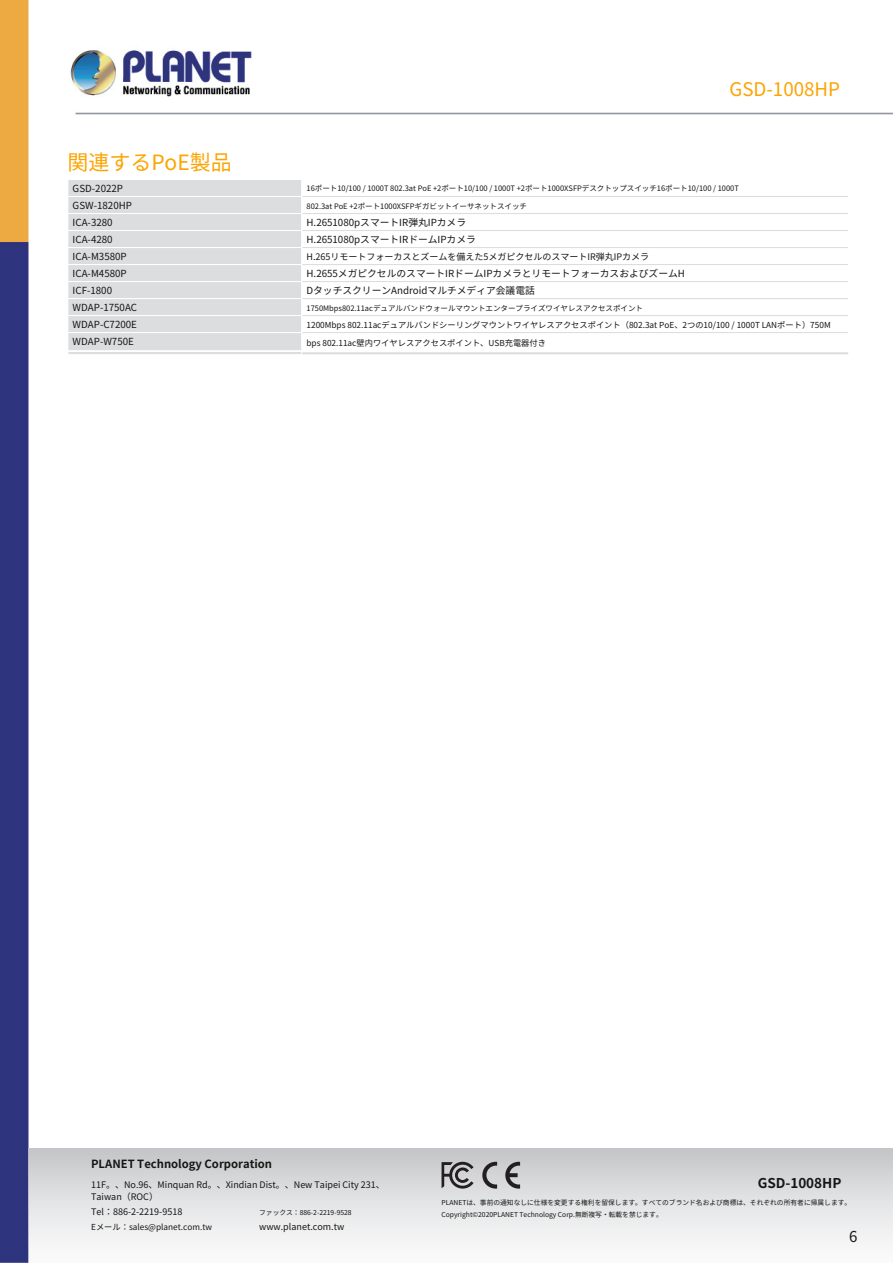
<style>
.page{position:relative;width:893px;height:1263px;background:#fff}
.page>*{position:absolute;margin:0;border:0;box-sizing:border-box;transform-origin:0 0}
.t1{font:21px "Noto Sans CJ Kjp";color:#fca400}
.t2{font:18.75px "Noto Sans CJ Kjp";color:#fca400}
.t3{font:15px "Noto Sans CJ Kjp";color:#171615}
.t4{font:700 13.5px "Noto Sans CJ Kjp";color:#171615}
.t5{font:700 11.25px "Noto Sans CJ Kjp";color:#171615}
.t6{font:9.75px/17.1px "Noto Sans CJ Kjp";color:#171615}
.t7{font:9px/12px "Noto Sans CJ Kjp";color:#171615}
.t8{font:8.25px/17.9px "Noto Sans CJ Kjp";color:#171615}
.t9{font:7.5px "Noto Sans CJ Kjp";color:#171615}
.t10{font:6.75px/12px "Noto Sans CJ Kjp";color:#171615}
</style>
<div class="page">
<img style="left:0;top:0;width:893px;height:1263px">
<div style="left:29px;top:1148px;width:864px;height:115px;background:linear-gradient(to bottom,#c7c8ca,#fff)"></div>
<svg style="left:482px;top:1162px;width:15px;height:26px"></svg>
<svg style="left:505px;top:1162px;width:15px;height:26px"></svg>
<svg style="left:442px;top:1162px;width:32px;height:26px"></svg>
<svg style="left:302px;top:179px;width:546px;height:172px"></svg>
<svg style="left:67px;top:179px;width:235px;height:171px;background:#dedfe1"></svg>
<svg style="left:848px;top:179px;width:1px;height:172px"></svg>
<hr style="left:67px;top:350px;width:235px;height:1px;background:#fff">
<hr style="left:302px;top:196px;width:546px;height:1px;background:#dcdddf">
<hr style="left:302px;top:213px;width:546px;height:1px;background:#dcdddf">
<hr style="left:302px;top:230px;width:546px;height:1px;background:#dcdddf">
<hr style="left:302px;top:247px;width:546px;height:1px;background:#dcdddf">
<hr style="left:302px;top:264px;width:546px;height:1px;background:#dcdddf">
<hr style="left:302px;top:281px;width:546px;height:1px;background:#dcdddf">
<hr style="left:302px;top:298px;width:546px;height:1px;background:#dcdddf">
<hr style="left:302px;top:315px;width:546px;height:1px;background:#dcdddf">
<hr style="left:302px;top:332px;width:546px;height:1px;background:#dcdddf">
<hr style="left:68px;top:352px;width:233px;height:2px;background:#dcdddf">
<hr style="left:302px;top:352px;width:546px;height:2px;background:#dcdddf">
<h1 class="t1" style="left:67px;top:145px;width:166px">関連するPoE製品</h1>
<h2 class="t2" style="left:729px;top:75px;width:112px">GSD‑1008HP</h2>
<p class="t6" style="left:73px;top:179px;width:66px">GSD‑2022P<br>GSW‑1820HP<br>ICA‑3280<br>ICA‑4280<br>ICA‑M3580P<br>ICA‑M4580P<br>ICF‑1800<br>WDAP‑1750AC<br>WDAP‑C7200E<br>WDAP‑W750E</p>
<p class="t9" style="left:307px;top:183px;width:434px">16ポート10/100 / 1000T 802.3at PoE +2ポート10/100 / 1000T +2ポート1000XSFPデスクトップスイッチ16ポート10/100 / 1000T</p>
<p class="t9" style="left:307px;top:200px;width:222px">802.3at PoE +2ポート1000XSFPギガビットイーサネットスイッチ</p>
<p class="t6" style="left:307px;top:213px;width:171px">H.2651080pスマートIR弾丸IPカメラ<br>H.2651080pスマートIRドームIPカメラ</p>
<p class="t7" style="left:307px;top:250px;width:344px">H.265リモートフォーカスとズームを備えた5メガピクセルのスマートIR弾丸IPカメラ</p>
<p class="t6" style="left:307px;top:264px;width:380px">H.2655メガピクセルのスマートIRドームIPカメラとリモートフォーカスおよびズームH<br>DタッチスクリーンAndroidマルチメディア会議電話</p>
<p class="t9" style="left:307px;top:302px;width:338px">1750Mbps802.11acデュアルバンドウォールマウントエンタープライズワイヤレスアクセスポイント</p>
<p class="t8" style="left:307px;top:315px;width:526px">1200Mbps 802.11acデュアルバンドシーリングマウントワイヤレスアクセスポイント（802.3at PoE、2つの10/100 / 1000T LANポート）750M bps 802.11ac壁内ワイヤレスアクセスポイント、USB充電器付き</p>
<p class="t5" style="left:91px;top:1155px;width:182px">PLANET Technology Corporation</p>
<p class="t7" style="left:91px;top:1178px;width:295px">11F。、No.96、Minquan Rd。、Xindian Dist。、New Taipei City 231、<br>Taiwan（ROC）</p>
<p class="t7" style="left:91px;top:1205px;width:93px">Tel：886‑2‑2219‑9518</p>
<p class="t10" style="left:259px;top:1206px;width:94px">ファックス：886‑2‑2219‑9528</p>
<p class="t8" style="left:91px;top:1217px;width:122px">Eメール：sales@planet.com.tw</p>
<p class="t7" style="left:259px;top:1220px;width:87px">www.planet.com.tw</p>
<h3 class="t4" style="left:758px;top:1172px;width:85px">GSD‑1008HP</h3>
<p class="t10" style="left:442px;top:1196px;width:411px">PLANETは、事前の通知なしに仕様を変更する権利を留保します。すべてのブランド名および商標は、それぞれの所有者に帰属します。<br>Copyright©2020PLANET Technology Corp.無断複写・転載を禁じます。</p>
<h3 class="t3" style="left:849px;top:1224px;width:10px">6</h3>
</div>
